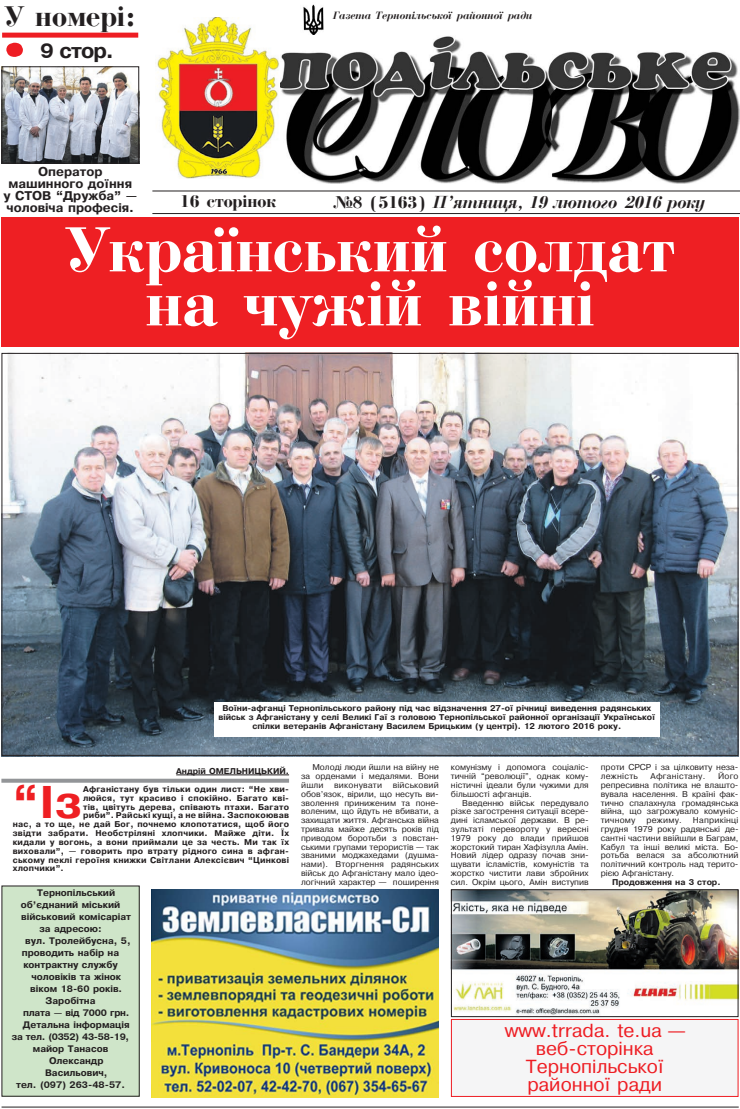
<style>
.page{position:relative;width:740px;height:1109px;background:#fff}
.page>*{position:absolute;margin:0;border:0;box-sizing:border-box;transform-origin:0 0}
.t1{font:700 67px/54px "Uk Bodoni";color:#fff;text-align:center}
.t2{font:700 43.6px "Ukrainian Pragmatica";color:#ee1f23}
.t3{font:700 30px "Uk Bodoni";color:#231f20}
.t4{font:700 20px "Ukrainian Pragmatica";color:#231f20}
.t5{font:18px/18px "Ukrainian Pragmatica";color:#ee1d23;text-align:center}
.t6{font:italic 700 18px "Uk Bodoni";letter-spacing:-.025em;color:#231f20}
.t7{font:700 18px "Uk Bodoni";color:#231f20}
.t8{font:700 12px/12px "Ukrainian Pragmatica";color:#231f20;text-align:center}
.t9{font:italic 700 11px "Uk Bodoni";letter-spacing:-.015em;color:#231f20}
.t10{font:700 9px "Ukrainian Pragmatica";color:#231f20}
.t11{font:700 9px "Ukrainian Pragmatica";letter-spacing:-.03em;color:#231f20}
.t12{font:700 9px "Ukrainian Pragmatica";letter-spacing:-.02em;color:#231f20}
.t13{font:8px/8.8px "Ukrainian Pragmatica";color:#231f20;text-align:justify}
.t14{font:700 8px "Ukrainian Pragmatica";letter-spacing:.03em;color:#231f20}
.t15{font:700 8px/8.8px "Ukrainian Pragmatica";color:#231f20;text-align:center}
.t16{font:8px "Ukrainian Pragmatica";letter-spacing:.03em;color:#231f20}
.t17{font:8px "Ukrainian Pragmatica";letter-spacing:.025em;color:#231f20}
.s1{font-style:normal}
</style>
<div class="page">
<hr style="left:2px;top:1106px;width:737px;height:1px;background:#231f20">
<div style="left:451px;top:1019px;width:287px;height:77px;background:#f5f5f6"></div>
<div style="left:451px;top:1018px;width:287px;height:78px;border:1px solid #ee1d23"></div>
<div style="left:2px;top:33px;width:136px;height:5px;background:#ee1d23"></div>
<hr style="left:152px;top:191px;width:588px;height:1px;background:#231f20">
<img style="left:303px;top:4px;width:21px;height:31px">
<hr style="left:152px;top:213px;width:588px;height:1px;background:#231f20">
<img style="left:157px;top:17px;width:122px;height:161px">
<img style="left:280px;top:36px;width:459px;height:147px">
<div style="left:1px;top:217px;width:737px;height:129px;background:#ee1f23"></div>
<img style="left:151px;top:889px;width:288px;height:208px">
<div style="left:6px;top:43px;width:17px;height:14px;background:#ee1d23;border-radius:50%"></div>
<img style="left:453px;top:891px;width:283px;height:124px">
<div style="left:451px;top:889px;width:287px;height:128px;border:1px solid #231f20"></div>
<img style="left:1px;top:355px;width:737px;height:401px">
<div style="left:214px;top:702px;width:446px;height:34px;background:#fff"></div>
<div style="left:2px;top:885px;width:137px;height:211px;background:#cfe5c9"></div>
<div style="left:1px;top:885px;width:139px;height:211px;border:1px solid #231f20"></div>
<svg style="left:1px;top:778px;width:288px;height:4px"></svg>
<hr style="left:176px;top:774px;width:113px;height:1px;background:#231f20">
<img style="left:3px;top:66px;width:137px;height:98px">
<div style="left:1px;top:66px;width:138px;height:98px;border:1px solid #231f20"></div>
<h3 class="t3" style="left:4px;top:1px;width:133px">У номері:</h3>
<h3 class="t4" style="left:40px;top:40px;width:75px">9 стор.</h3>
<h3 class="t8" style="left:3px;top:165px;width:135px">Оператор машинного доїння<br>у СТОВ “Дружба” — чоловіча професія.</h3>
<h3 class="t9" style="left:333px;top:10px;width:201px">Газета Тернопільської районної ради</h3>
<h3 class="t7" style="left:180px;top:192px;width:98px">16 сторінок</h3>
<h3 class="t6" style="left:333px;top:192px;width:374px"><span class="s1">№8 (5163)</span> П’ятниця, 19 лютого 2016 року</h3>
<h1 class="t1" style="left:65px;top:224px;width:611px">Український солдат на чужій війні</h1>
<p class="t15" style="left:218px;top:703px;width:438px">Воїни-афганці Тернопільського району під час відзначення 27-ої річниці виведення радянських військ з Афганістану у селі Великі Гаї з головою Тернопільської районної організації Української спілки ветеранів Афганістану Василем Брицьким (у центрі). 12 лютого 2016 року.</p>
<p class="t15" style="left:176px;top:767px;width:114px">Андрій ОМЕЛЬНИЦЬКИЙ.</p>
<h2 class="t2" style="left:13px;top:778px;width:70px">“Із</h2>
<p class="t14" style="left:83px;top:784px;width:207px">Афганістану був тільки один лист: “Не хви-</p>
<p class="t14" style="left:83px;top:793px;width:207px">люйся, тут красиво і спокійно. Багато кві-</p>
<p class="t14" style="left:83px;top:802px;width:207px">тів, цвітуть дерева, співають птахи. Багато</p>
<p class="t14" style="left:83px;top:811px;width:207px">риби”. Райські кущі, а не війна. Заспокоював</p>
<p class="t14" style="left:13px;top:819px;width:278px">нас, а то ще, не дай Бог, почнемо клопотатися, щоб його</p>
<p class="t14" style="left:13px;top:828px;width:278px">звідти забрати. Необстріляні хлопчики. Майже діти. Їх</p>
<p class="t14" style="left:13px;top:837px;width:278px">кидали у вогонь, а вони приймали це за честь. Ми так їх</p>
<p class="t14" style="left:13px;top:846px;width:278px">виховали”, — говорить про втрату рідного сина в афган-</p>
<p class="t14" style="left:13px;top:855px;width:278px">ському пеклі героїня книжки Світлани Алексієвич “Цинкові</p>
<p class="t14" style="left:13px;top:863px;width:53px">хлопчики”.</p>
<p class="t10" style="left:37px;top:887px;width:79px">Тернопільський</p>
<p class="t10" style="left:21px;top:899px;width:101px">об’єднаний міський</p>
<p class="t10" style="left:21px;top:911px;width:111px">військовий комісаріат</p>
<p class="t10" style="left:39px;top:923px;width:64px">за адресою:</p>
<p class="t10" style="left:25px;top:935px;width:107px">вул. Тролейбусна, 5,</p>
<p class="t10" style="left:22px;top:947px;width:99px">проводить набір на</p>
<p class="t10" style="left:23px;top:959px;width:96px">контрактну службу</p>
<p class="t10" style="left:31px;top:971px;width:91px">чоловіків та жінок</p>
<p class="t10" style="left:30px;top:983px;width:93px">віком 18-60 років.</p>
<p class="t10" style="left:46px;top:995px;width:51px">Заробітна</p>
<p class="t12" style="left:23px;top:1007px;width:108px">плата — від 7000 грн.</p>
<p class="t10" style="left:23px;top:1019px;width:108px">Детальна інформація</p>
<p class="t11" style="left:12px;top:1031px;width:119px">за тел. (0352) 43-58-19,</p>
<p class="t10" style="left:33px;top:1043px;width:77px">майор Танасов</p>
<p class="t10" style="left:49px;top:1055px;width:56px">Олександр</p>
<p class="t10" style="left:45px;top:1067px;width:64px">Васильович,</p>
<p class="t10" style="left:16px;top:1079px;width:110px">тел. (097) 263-48-57.</p>
<p class="t13" style="left:301px;top:763px;width:139px;text-indent:11px">Молоді люди йшли на війну не за орденами і медалями. Вони йшли</p>
<p class="t13" style="left:301px;top:780px;width:139px;text-indent:92px">військовий обов’язок, вірили, що несуть ви&shy;зволення приниженим та поне&shy;воленим, що йдуть не вбивати, а захищати життя. Афганська війна тривала майже десять років під приводом боротьби з повстан&shy;ськими групами терористів — так званими моджахедами (душма&shy;нами). Вторгнення радянських військ до Афганістану мало ідео&shy;логічний характер — поширення</p>
<p class="t17" style="left:334px;top:780px;width:49px">виконувати</p>
<p class="t13" style="left:451px;top:763px;width:139px">комунізму і допомога соціаліс&shy;тичній “революції”, однак кому&shy;ністичні ідеали були чужими для більшості афганців.</p>
<p class="t13" style="left:451px;top:798px;width:139px;text-indent:11px">Введенню військ передувало різке загострення ситуації всере&shy;дині ісламської держави. В ре&shy;зультаті перевороту у вересні 1979 року до влади прийшов жорстокий тиран Хафізулла Амін.<br>Новий лідер одразу почав зни&shy;щувати ісламістів, комуністів та жорстко чистити лави збройних сил. Окрім цього, Амін виступив</p>
<p class="t13" style="left:601px;top:763px;width:139px">проти СРСР і за цілковиту неза&shy;лежність</p>
<p class="t13" style="left:601px;top:771px;width:139px;text-indent:117px">Його репресивна політика не влашто&shy;вувала населення. В країні фак&shy;тично спалахнула громадянська війна, що загрожувало комуніс&shy;тичному</p>
<p class="t16" style="left:650px;top:771px;width:56px">Афганістану.</p>
<p class="t13" style="left:601px;top:815px;width:139px;text-indent:92px">Наприкінці грудня 1979 року радянські де&shy;сантні частини ввійшли в Баграм, Кабул та інші великі міста. Бо&shy;ротьба велася за абсолютний політичний контроль над терито&shy;рією Афганістану.</p>
<p class="t15" style="left:612px;top:877px;width:110px">Продовження на 3 стор.</p>
<p class="t13" style="left:646px;top:815px;width:37px">режиму.</p>
<h3 class="t5" style="left:505px;top:1021px;width:181px">www.trrada. te.ua — веб-сторінка<br>Тернопільської районної ради</h3>
</div>
